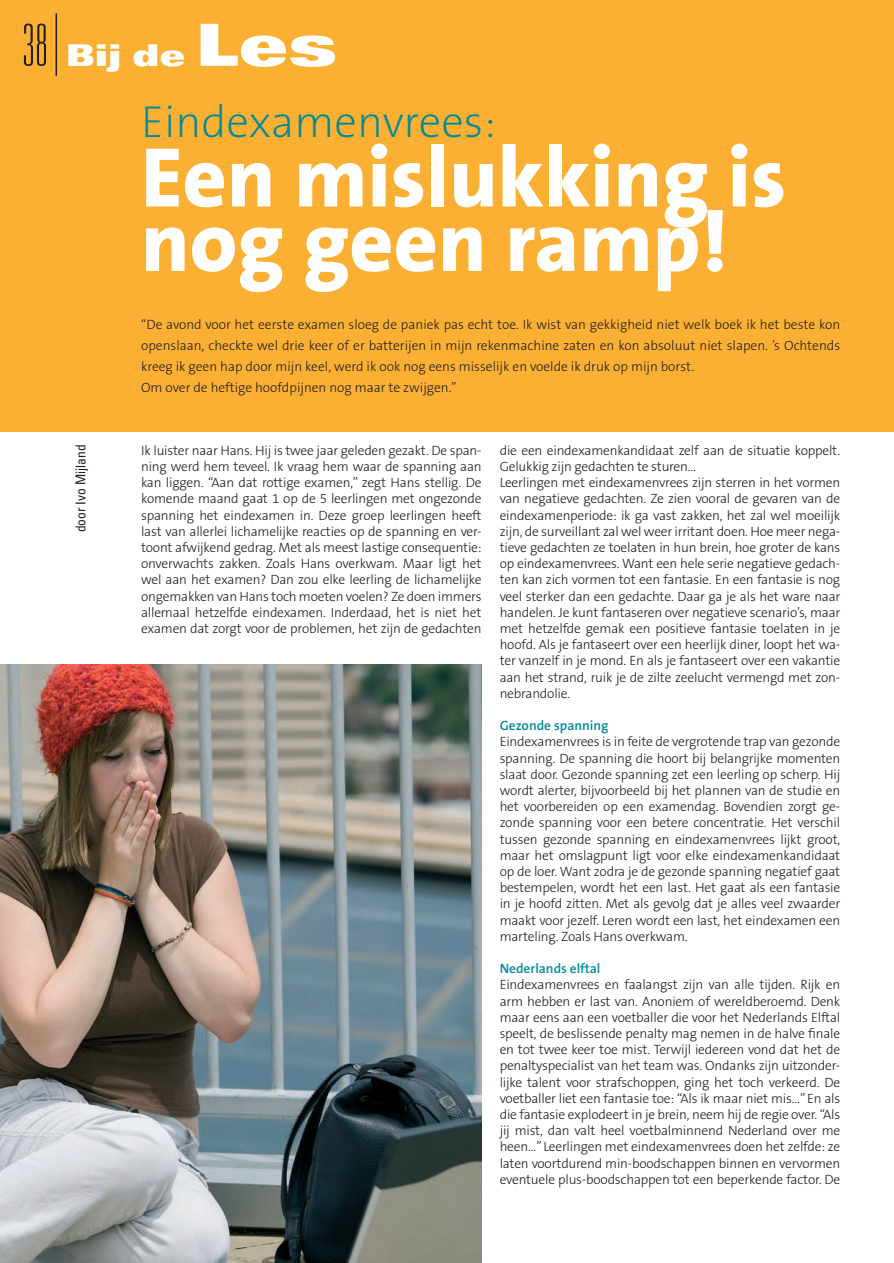
<style>
.page{position:relative;width:894px;height:1263px;background:#fff}
.page>*{position:absolute;margin:0;border:0;box-sizing:border-box;transform-origin:0 0}
.t1{font:800 85.5px/64.5px "The Sans B8";color:#fff}
.t2{font:200 45px "The Sans B2";color:#008b98}
.t3{font:30px "Univers LT Std X Black Ex";color:#fff}
.t4{font:300 13.5px/16.2px "The Sans B3";letter-spacing:-.015em;color:#231f20;text-align:justify}
.t5{font:600 13.5px "The Sans B6";color:#008b98}
.t6{font:condensed 13.5px "Univers LT Std";color:#231f20}
.s1{font-family:"Univers LT Std";font-weight:100;font-stretch:ultra-condensed;font-size:58.2px;color:#231f20}
.s2{font-size:58.2px}
</style>
<div class="page">
<div style="left:0;top:0;width:893px;height:432px;background:#fbb033"></div>
<hr style="left:55px;top:13px;width:2px;height:63px;background:#231f20">
<img style="left:0;top:664px;width:481px;height:599px">
<h3 class="t3" style="left:22px;top:37px;width:317px"><span class="s1">38</span> Bij de <span class="s2">Les</span></h3>
<p class="t6" style="left:72px;top:532px;width:89px;rotate:-90deg">door Ivo Mijland</p>
<h2 class="t2" style="left:141px;top:99px;width:356px">Eindexamenvrees:</h2>
<h1 class="t1" style="left:141px;top:148px;width:646px">Een mislukking is nog geen ramp!</h1>
<p class="t4" style="left:141px;top:315px;width:700px;line-height:21px;text-align:left">“De avond voor het eerste examen sloeg de paniek pas echt toe. Ik wist van gekkigheid niet welk boek ik het beste kon openslaan, checkte wel drie keer of er batterijen in mijn rekenmachine zaten en kon absoluut niet slapen. ’s Ochtends kreeg ik geen hap door mijn keel, werd ik ook nog eens misselijk en voelde ik druk op mijn borst.<br>Om over de heftige hoofdpijnen nog maar te zwijgen.”</p>
<p class="t4" style="left:141px;top:443px;width:342px">Ik luister naar Hans. Hij is twee jaar geleden gezakt. De span&shy;ning werd hem teveel. Ik vraag hem waar de spanning aan kan liggen. “Aan dat rottige examen,” zegt Hans stellig. De komende maand gaat 1 op de 5 leerlingen met ongezonde spanning het eindexamen in. Deze groep leerlingen heeft last van allerlei lichamelijke reacties op de spanning en ver&shy;toont afwijkend gedrag. Met als meest lastige consequentie: onverwachts zakken. Zoals Hans overkwam. Maar ligt het wel aan het examen? Dan zou elke leerling de lichamelijke ongemakken van Hans toch moeten voelen? Ze doen immers allemaal hetzelfde eindexamen. Inderdaad, het is niet het examen dat zorgt voor de problemen, het zijn de gedachten</p>
<p class="t4" style="left:499px;top:443px;width:342px;text-align:left">die een eindexamenkandidaat zelf aan de situatie koppelt.<br>Gelukkig zijn gedachten te sturen…<br>Leerlingen met eindexamenvrees zijn sterren in het vormen van negatieve gedachten. Ze zien vooral de gevaren van de eindexamenperiode: ik ga vast zakken, het zal wel moeilijk zijn, de surveillant zal wel weer irritant doen. Hoe meer nega&shy;tieve gedachten ze toelaten in hun brein, hoe groter de kans op eindexamenvrees. Want een hele serie negatieve gedach&shy;ten kan zich vormen tot een fantasie. En een fantasie is nog veel sterker dan een gedachte. Daar ga je als het ware naar handelen. Je kunt fantaseren over negatieve scenario’s, maar met hetzelfde gemak een positieve fantasie toelaten in je hoofd. Als je fantaseert over een heerlijk diner, loopt het wa&shy;ter vanzelf in je mond. En als je fantaseert over een vakantie aan het strand, ruik je de zilte zeelucht vermengd met zon&shy;nebrandolie.</p>
<p class="t5" style="left:499px;top:718px;width:110px">Gezonde spanning</p>
<p class="t4" style="left:499px;top:734px;width:342px">Eindexamenvrees is in feite de vergrotende trap van gezonde spanning. De spanning die hoort bij belangrijke momenten slaat door. Gezonde spanning zet een leerling op scherp. Hij wordt alerter, bijvoorbeeld bij het plannen van de studie en het voorbereiden op een examendag. Bovendien zorgt ge&shy;zonde spanning voor een betere concentratie. Het verschil tussen gezonde spanning en eindexamenvrees lijkt groot, maar het omslagpunt ligt voor elke eindexamenkandidaat op de loer. Want zodra je de gezonde spanning negatief gaat bestempelen, wordt het een last. Het gaat als een fantasie in je hoofd zitten. Met als gevolg dat je alles veel zwaarder maakt voor jezelf. Leren wordt een last, het eindexamen een marteling. Zoals Hans overkwam.</p>
<p class="t5" style="left:499px;top:961px;width:102px">Nederlands elftal</p>
<p class="t4" style="left:499px;top:977px;width:342px">Eindexamenvrees en faalangst zijn van alle tijden. Rijk en arm hebben er last van. Anoniem of wereldberoemd. Denk maar eens aan een voetballer die voor het Nederlands Elftal speelt, de beslissende penalty mag nemen in de halve finale en tot twee keer toe mist. Terwijl iedereen vond dat het de penaltyspecialist van het team was. Ondanks zijn uitzonder&shy;lijke talent voor strafschoppen, ging het toch verkeerd. De voetballer liet een fantasie toe: “Als ik maar niet mis…” En als die fantasie explodeert in je brein, neem hij de regie over. “Als jij mist, dan valt heel voetbalminnend Nederland over me heen…” Leerlingen met eindexamenvrees doen het zelfde: ze laten voortdurend min-boodschappen binnen en vervormen eventuele plus-boodschappen tot een beperkende factor. De</p>
</div>
